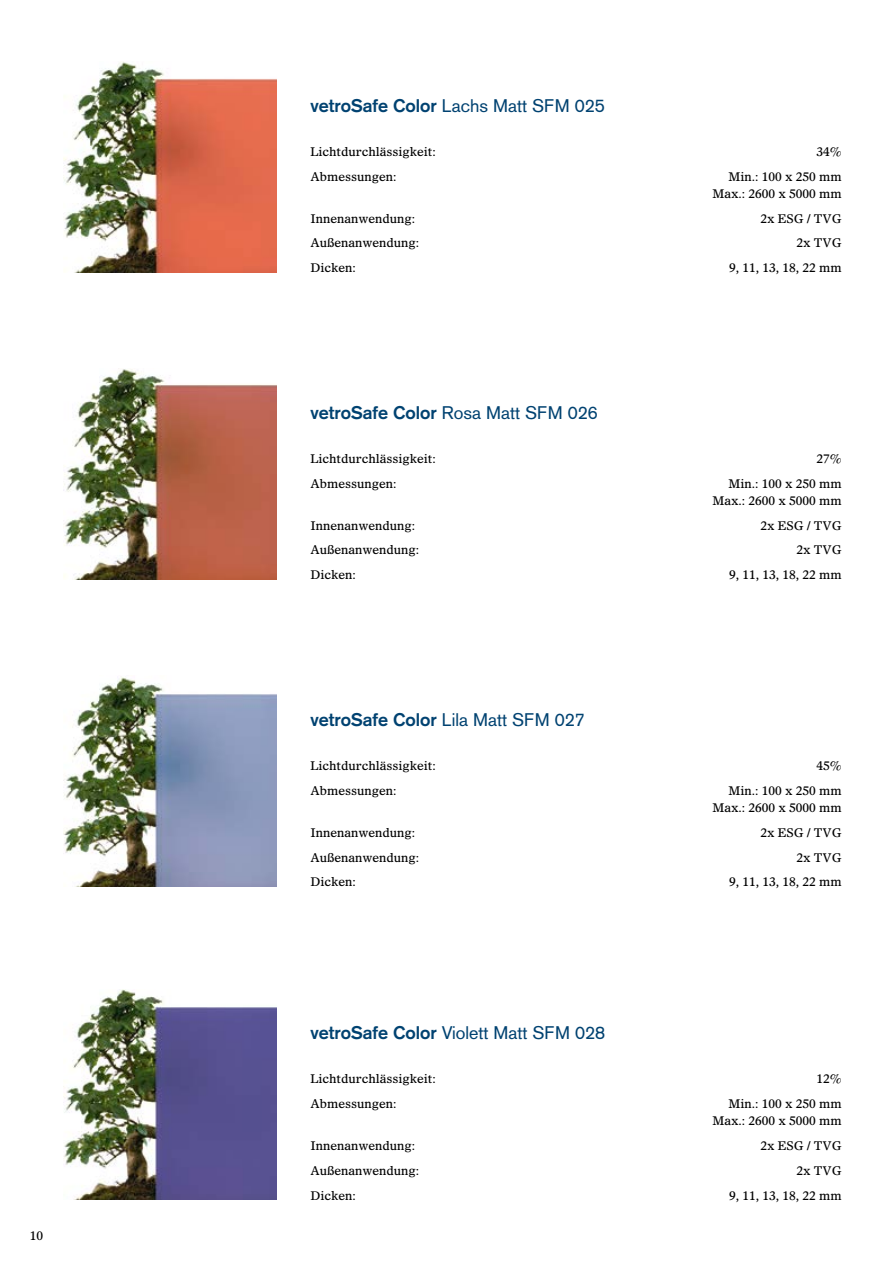
<style>
.page{position:relative;width:893px;height:1263px;background:#fff}
.page>*{position:absolute;margin:0;border:0;box-sizing:border-box;transform-origin:0 0}
.t1{font:18px "Basic Commercial LT Std";color:#004271}
.t2{font:700 18px "Basic Commercial LT Std";color:#004271}
.t3{font:12px/17.2px "Olympian LT Std";color:#000;text-align:right}
.s1{font-weight:700}
.s2{font-weight:400}
</style>
<div class="page">
<img style="left:64px;top:369px;width:212px;height:210px">
<img style="left:64px;top:677px;width:212px;height:209px">
<img style="left:64px;top:989px;width:212px;height:210px">
<img style="left:64px;top:62px;width:212px;height:210px">
<p class="t3" style="left:30px;top:1226px;width:15px">10</p>
<h1 class="t1" style="left:310px;top:95px;width:296px"><span class="s1">vetroSafe Color</span> Lachs Matt SFM 025</h1>
<p class="t3" style="left:310px;top:143px;width:127px">Lichtdurchlässigkeit:</p>
<p class="t3" style="left:817px;top:143px;width:27px">34%</p>
<p class="t3" style="left:310px;top:167px;width:88px">Abmessungen:</p>
<p class="t3" style="left:713px;top:167px;width:131px">Min.: 100 x 250 mm<br>Max.: 2600 x 5000 mm</p>
<p class="t3" style="left:310px;top:209px;width:106px">Innenanwendung:</p>
<p class="t3" style="left:761px;top:209px;width:83px">2x ESG / TVG</p>
<p class="t3" style="left:310px;top:234px;width:110px">Außenanwendung:</p>
<p class="t3" style="left:797px;top:234px;width:47px">2x TVG</p>
<p class="t3" style="left:310px;top:259px;width:47px">Dicken:</p>
<p class="t3" style="left:729px;top:259px;width:114px">9, 11, 13, 18, 22 mm</p>
<h1 class="t2" style="left:310px;top:402px;width:289px">vetroSafe Color <span class="s2">Rosa Matt SFM 026</span></h1>
<p class="t3" style="left:310px;top:450px;width:127px">Lichtdurchlässigkeit:</p>
<p class="t3" style="left:817px;top:450px;width:27px">27%</p>
<p class="t3" style="left:310px;top:474px;width:88px">Abmessungen:</p>
<p class="t3" style="left:713px;top:474px;width:131px">Min.: 100 x 250 mm<br>Max.: 2600 x 5000 mm</p>
<p class="t3" style="left:310px;top:516px;width:106px">Innenanwendung:</p>
<p class="t3" style="left:761px;top:516px;width:83px">2x ESG / TVG</p>
<p class="t3" style="left:310px;top:541px;width:110px">Außenanwendung:</p>
<p class="t3" style="left:797px;top:541px;width:47px">2x TVG</p>
<p class="t3" style="left:310px;top:566px;width:47px">Dicken:</p>
<p class="t3" style="left:729px;top:566px;width:114px">9, 11, 13, 18, 22 mm</p>
<h1 class="t2" style="left:310px;top:709px;width:276px">vetroSafe Color <span class="s2">Lila Matt SFM 027</span></h1>
<p class="t3" style="left:310px;top:757px;width:127px">Lichtdurchlässigkeit:</p>
<p class="t3" style="left:817px;top:757px;width:27px">45%</p>
<p class="t3" style="left:310px;top:782px;width:88px">Abmessungen:</p>
<p class="t3" style="left:713px;top:782px;width:131px">Min.: 100 x 250 mm<br>Max.: 2600 x 5000 mm</p>
<p class="t3" style="left:310px;top:824px;width:106px">Innenanwendung:</p>
<p class="t3" style="left:761px;top:824px;width:83px">2x ESG / TVG</p>
<p class="t3" style="left:310px;top:848px;width:110px">Außenanwendung:</p>
<p class="t3" style="left:797px;top:848px;width:47px">2x TVG</p>
<p class="t3" style="left:310px;top:873px;width:47px">Dicken:</p>
<p class="t3" style="left:729px;top:873px;width:114px">9, 11, 13, 18, 22 mm</p>
<h1 class="t1" style="left:310px;top:1022px;width:296px"><span class="s1">vetroSafe Color</span> Violett Matt SFM 028</h1>
<p class="t3" style="left:310px;top:1070px;width:127px">Lichtdurchlässigkeit:</p>
<p class="t3" style="left:817px;top:1070px;width:27px">12%</p>
<p class="t3" style="left:310px;top:1095px;width:88px">Abmessungen:</p>
<p class="t3" style="left:713px;top:1095px;width:131px">Min.: 100 x 250 mm<br>Max.: 2600 x 5000 mm</p>
<p class="t3" style="left:310px;top:1137px;width:106px">Innenanwendung:</p>
<p class="t3" style="left:761px;top:1137px;width:83px">2x ESG / TVG</p>
<p class="t3" style="left:310px;top:1161px;width:110px">Außenanwendung:</p>
<p class="t3" style="left:797px;top:1161px;width:47px">2x TVG</p>
<p class="t3" style="left:310px;top:1186px;width:47px">Dicken:</p>
<p class="t3" style="left:729px;top:1186px;width:114px">9, 11, 13, 18, 22 mm</p>
</div>
